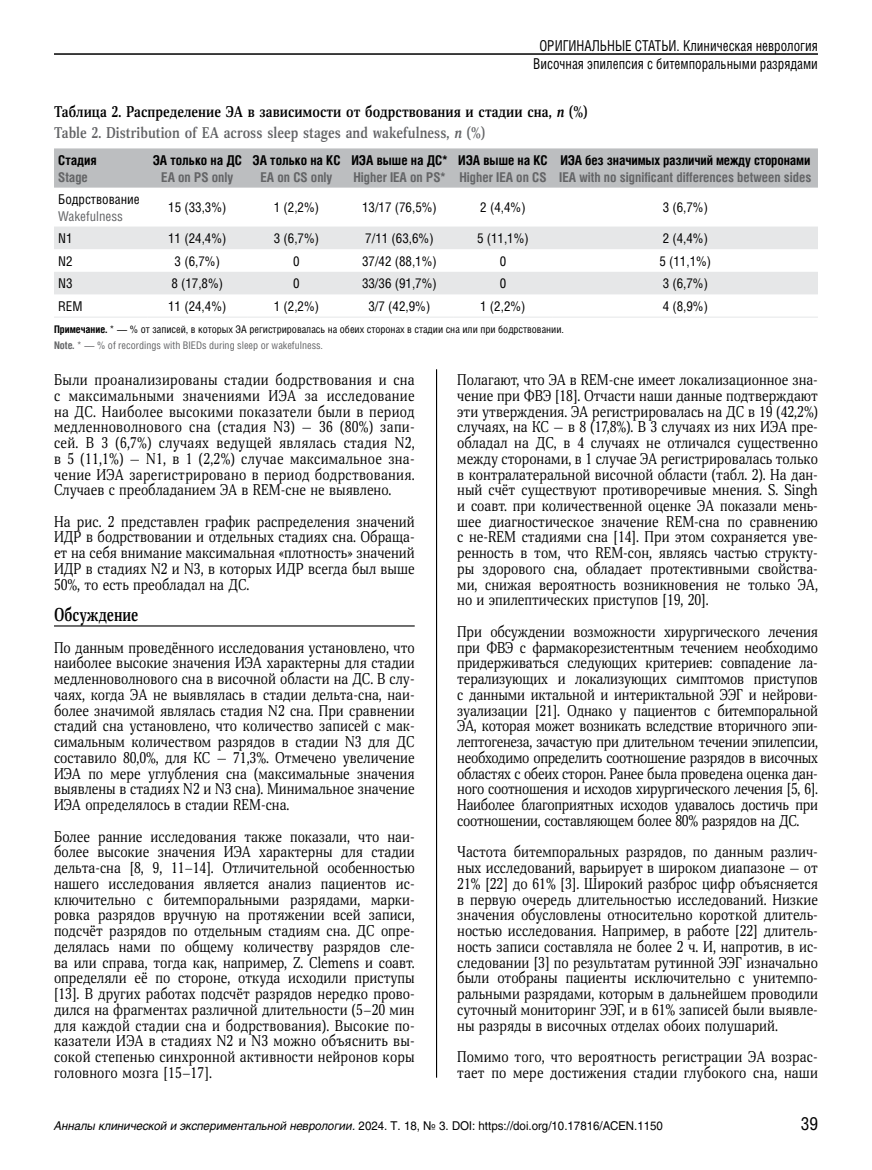
<style>
.page{position:relative;width:872px;height:1170px;background:#fff}
.page>*{position:absolute;margin:0;border:0;box-sizing:border-box;transform-origin:0 0}
.t1{font:700 18px "Scientia";color:#000;scale:.8 1}
.t2{font:18px "Helios Cond C";color:#000}
.t3{font:15px/15.8px "Scientia";color:#000;text-align:justify;scale:.9 1}
.t4{font:700 15px/20.7px "Scientia";color:#000;scale:.9 1}
.t5{font:15px/18px "Helios Cond C";color:#000;text-align:center;scale:.9 1}
.t6{font:13.5px "Helios Cond C";color:#000}
.t7{font:700 13.5px "Helios Cond C";color:#636466}
.t8{font:700 13.5px "Helios Cond C";color:#000}
.t9{font:13.5px "Helios Cond C";color:#636466}
.t10{font:12px "Helios C";color:#000;scale:.95 1}
.t11{font:10.5px/16.8px "Helios Cond C";color:#000}
.s1{font-style:italic}
.s2{color:#636466}
.s3{font-style:italic;color:#636466}
.s4{font-weight:700}
.s5{font-weight:700;color:#636466}
</style>
<div class="page">
<hr style="left:54px;top:53px;width:764px;height:2px;background:#000">
<hr style="left:436px;top:369px;width:1px;height:708px;background:#000">
<hr style="left:54px;top:625px;width:361px;height:1px;background:#000">
<div style="left:54px;top:148px;width:764px;height:40px;background:#bcbec0"></div>
<svg style="left:54px;top:226px;width:764px;height:68px;fill:#e6e7e8"></svg>
<hr style="left:54px;top:317px;width:93px;height:1px;background:#e6e7e8">
<hr style="left:147px;top:317px;width:100px;height:1px;background:#e6e7e8">
<hr style="left:247px;top:317px;width:99px;height:1px;background:#e6e7e8">
<hr style="left:346px;top:317px;width:107px;height:1px;background:#e6e7e8">
<hr style="left:453px;top:317px;width:100px;height:1px;background:#e6e7e8">
<hr style="left:553px;top:317px;width:265px;height:1px;background:#e6e7e8">
<p class="t5" style="left:533px;top:36px;width:318px">ОРИГИНАЛЬНЫЕ СТАТЬИ. Клиническая неврология<br>Височная эпилепсия с битемпоральными разрядами</p>
<p class="t4" style="left:54px;top:102px;width:594px">Таблица 2. Распределение ЭА в зависимости от бодрствования и стадии сна, <span class="s1">n</span> (%)<br><span class="s2">Table 2. Distribution of EA across sleep stages and wakefulness,</span> <span class="s3">n</span> <span class="s2">(%)</span></p>
<p class="t8" style="left:58px;top:152px;width:40px">Стадия</p>
<p class="t7" style="left:58px;top:169px;width:31px">Stage</p>
<p class="t8" style="left:153px;top:152px;width:91px">ЭА только на ДС</p>
<p class="t7" style="left:161px;top:169px;width:74px">EA on PS only</p>
<p class="t8" style="left:253px;top:152px;width:89px">ЭА только на КС</p>
<p class="t7" style="left:261px;top:169px;width:73px">EA on CS only</p>
<p class="t8" style="left:351px;top:152px;width:98px">ИЭА выше на ДС*</p>
<p class="t7" style="left:353px;top:169px;width:94px">Higher IEA on PS*</p>
<p class="t8" style="left:458px;top:152px;width:91px">ИЭА выше на КС</p>
<p class="t7" style="left:459px;top:169px;width:88px">Higher IEA on CS</p>
<p class="t8" style="left:560px;top:152px;width:252px">ИЭА без значимых различий между сторонами</p>
<p class="t7" style="left:559px;top:169px;width:254px">IEA with no significant differences between sides</p>
<p class="t6" style="left:58px;top:191px;width:83px">Бодрствование</p>
<p class="t9" style="left:58px;top:208px;width:66px">Wakefulness</p>
<p class="t6" style="left:168px;top:199px;width:60px">15 (33,3%)</p>
<p class="t6" style="left:274px;top:199px;width:47px">1 (2,2%)</p>
<p class="t6" style="left:362px;top:199px;width:76px">13/17 (76,5%)</p>
<p class="t6" style="left:480px;top:199px;width:47px">2 (4,4%)</p>
<p class="t6" style="left:662px;top:199px;width:47px">3 (6,7%)</p>
<p class="t6" style="left:58px;top:230px;width:16px">N1</p>
<p class="t6" style="left:168px;top:230px;width:60px">11 (24,4%)</p>
<p class="t6" style="left:274px;top:230px;width:47px">3 (6,7%)</p>
<p class="t6" style="left:365px;top:230px;width:70px">7/11 (63,6%)</p>
<p class="t6" style="left:477px;top:230px;width:53px">5 (11,1%)</p>
<p class="t6" style="left:662px;top:230px;width:47px">2 (4,4%)</p>
<p class="t6" style="left:58px;top:253px;width:16px">N2</p>
<p class="t6" style="left:175px;top:253px;width:47px">3 (6,7%)</p>
<p class="t6" style="left:293px;top:253px;width:8px">0</p>
<p class="t6" style="left:362px;top:253px;width:76px">37/42 (88,1%)</p>
<p class="t6" style="left:500px;top:253px;width:8px">0</p>
<p class="t6" style="left:659px;top:253px;width:53px">5 (11,1%)</p>
<p class="t6" style="left:58px;top:275px;width:16px">N3</p>
<p class="t6" style="left:171px;top:275px;width:53px">8 (17,8%)</p>
<p class="t6" style="left:293px;top:275px;width:8px">0</p>
<p class="t6" style="left:362px;top:275px;width:76px">33/36 (91,7%)</p>
<p class="t6" style="left:499px;top:275px;width:8px">0</p>
<p class="t6" style="left:662px;top:275px;width:47px">3 (6,7%)</p>
<p class="t6" style="left:58px;top:298px;width:26px">REM</p>
<p class="t6" style="left:168px;top:298px;width:60px">11 (24,4%)</p>
<p class="t6" style="left:274px;top:298px;width:47px">1 (2,2%)</p>
<p class="t6" style="left:368px;top:298px;width:63px">3/7 (42,9%)</p>
<p class="t6" style="left:480px;top:298px;width:47px">1 (2,2%)</p>
<p class="t6" style="left:662px;top:298px;width:47px">4 (8,9%)</p>
<p class="t11" style="left:54px;top:320px;width:511px"><span class="s4">Примечание.</span> * — % от записей, в которых ЭА регистрировалась на обеих сторонах в стадии сна или при бодрствовании.<br><span class="s5">Note.</span> <span class="s2">* — % of recordings with BIEDs during sleep or wakefulness.</span></p>
<p class="t3" style="left:54px;top:372px;width:402px">Были проанализированы стадии бодрствования и сна с максимальными значениями ИЭА за исследование на ДС. Наиболее высокими показатели были в период медленноволнового сна (стадия N3) — 36 (80%) запи&shy;сей. В 3 (6,7%) случаях ведущей являлась стадия N2, в 5 (11,1%) — N1, в 1 (2,2%) случае максимальное зна&shy;чение ИЭА зарегистрировано в период бодрствования.<br>Случаев с преобладанием ЭА в REM-сне не выявлено.</p>
<p class="t3" style="left:54px;top:514px;width:402px">На рис. 2 представлен график распределения значений ИДР в бодрствовании и отдельных стадиях сна. Обраща&shy;ет на себя внимание максимальная «плотность» значений ИДР в стадиях N2 и N3, в которых ИДР всегда был выше 50%, то есть преобладал на ДС.</p>
<p class="t1" style="left:54px;top:603px;width:107px">Обсуждение</p>
<p class="t3" style="left:54px;top:639px;width:402px">По данным проведённого исследования установлено, что наиболее высокие значения ИЭА характерны для стадии медленноволнового сна в височной области на ДС. В слу&shy;чаях, когда ЭА не выявлялась в стадии дельта-сна, наи&shy;более значимой являлась стадия N2 сна. При сравнении стадий сна установлено, что количество записей с мак&shy;симальным количеством разрядов в стадии N3 для ДС составило 80,0%, для КС — 71,3%. Отмечено увеличение ИЭА по мере углубления сна (максимальные значения выявлены в стадиях N2 и N3 сна). Минимальное значение ИЭА определялось в стадии REM-сна.</p>
<p class="t3" style="left:54px;top:828px;width:402px">Более ранние исследования также показали, что наи&shy;более высокие значения ИЭА характерны для стадии дельта-сна [8, 9, 11–14]. Отличительной особенностью нашего исследования является анализ пациентов ис&shy;ключительно с битемпоральными разрядами, марки&shy;ровка разрядов вручную на протяжении всей записи, подсчёт разрядов по отдельным стадиям сна. ДС опре&shy;делялась нами по общему количеству разрядов сле&shy;ва или справа, тогда как, например, Z. Clemens и соавт. определяли её по стороне, откуда исходили приступы [13]. В других работах подсчёт разрядов нередко прово&shy;дился на фрагментах различной длительности (5–20 мин для каждой стадии сна и бодрствования). Высокие по&shy;казатели ИЭА в стадиях N2 и N3 можно объяснить вы&shy;сокой степенью синхронной активности нейронов коры головного мозга [15–17].</p>
<p class="t3" style="left:457px;top:372px;width:402px">Полагают, что ЭА в REM-сне имеет локализационное зна&shy;чение при ФВЭ [18]. Отчасти наши данные подтверждают эти утверждения. ЭА регистрировалась на ДС в 19 (42,2%) случаях, на КС — в 8 (17,8%). В 3 случаях из них ИЭА пре&shy;обладал на ДС, в 4 случаях не отличался существенно между сторонами, в 1 случае ЭА регистрировалась только в контралатеральной височной области (табл. 2). На дан&shy;ный счёт существуют противоречивые мнения. S. Singh и соавт. при количественной оценке ЭА показали мень&shy;шее диагностическое значение REM-сна по сравнению с не-REM стадиями сна [14]. При этом сохраняется уве&shy;ренность в том, что REM-сон, являясь частью структу&shy;ры здорового сна, обладает протективными свойства&shy;ми, снижая вероятность возникновения не только ЭА, но и эпилептических приступов [19, 20].</p>
<p class="t3" style="left:457px;top:624px;width:402px">При обсуждении возможности хирургического лечения при ФВЭ с фармакорезистентным течением необходимо придерживаться следующих критериев: совпадение ла&shy;терализующих и локализующих симптомов приступов с данными иктальной и интериктальной ЭЭГ и нейрови&shy;зуализации [21]. Однако у пациентов с битемпоральной ЭА, которая может возникать вследствие вторичного эпи&shy;лептогенеза, зачастую при длительном течении эпилепсии, необходимо определить соотношение разрядов в височных областях с обеих сторон. Ранее была проведена оценка дан&shy;ного соотношения и исходов хирургического лечения [5, 6].<br>Наиболее благоприятных исходов удавалось достичь при соотношении, составляющем более 80% разрядов на ДС.</p>
<p class="t3" style="left:457px;top:844px;width:402px">Частота битемпоральных разрядов, по данным различ&shy;ных исследований, варьирует в широком диапазоне — от 21% [22] до 61% [3]. Широкий разброс цифр объясняется в первую очередь длительностью исследований. Низкие значения обусловлены относительно короткой длитель&shy;ностью исследования. Например, в работе [22] длитель&shy;ность записи составляла не более 2 ч. И, напротив, в ис&shy;следовании [3] по результатам рутинной ЭЭГ изначально были отобраны пациенты исключительно с унитемпо&shy;ральными разрядами, которым в дальнейшем проводили суточный мониторинг ЭЭГ, и в 61% записей были выявле&shy;ны разряды в височных отделах обоих полушарий.</p>
<p class="t3" style="left:457px;top:1049px;width:402px">Помимо того, что вероятность регистрации ЭА возрас&shy;тает по мере достижения стадии глубокого сна, наши</p>
<p class="t10" style="left:54px;top:1118px;width:642px"><span class="s1">Анналы клинической и экспериментальной неврологии.</span> 2024. Т. 18, № 3. DOI: https://doi.org/10.17816/ACEN.1150</p>
<p class="t2" style="left:800px;top:1112px;width:19px">39</p>
</div>
